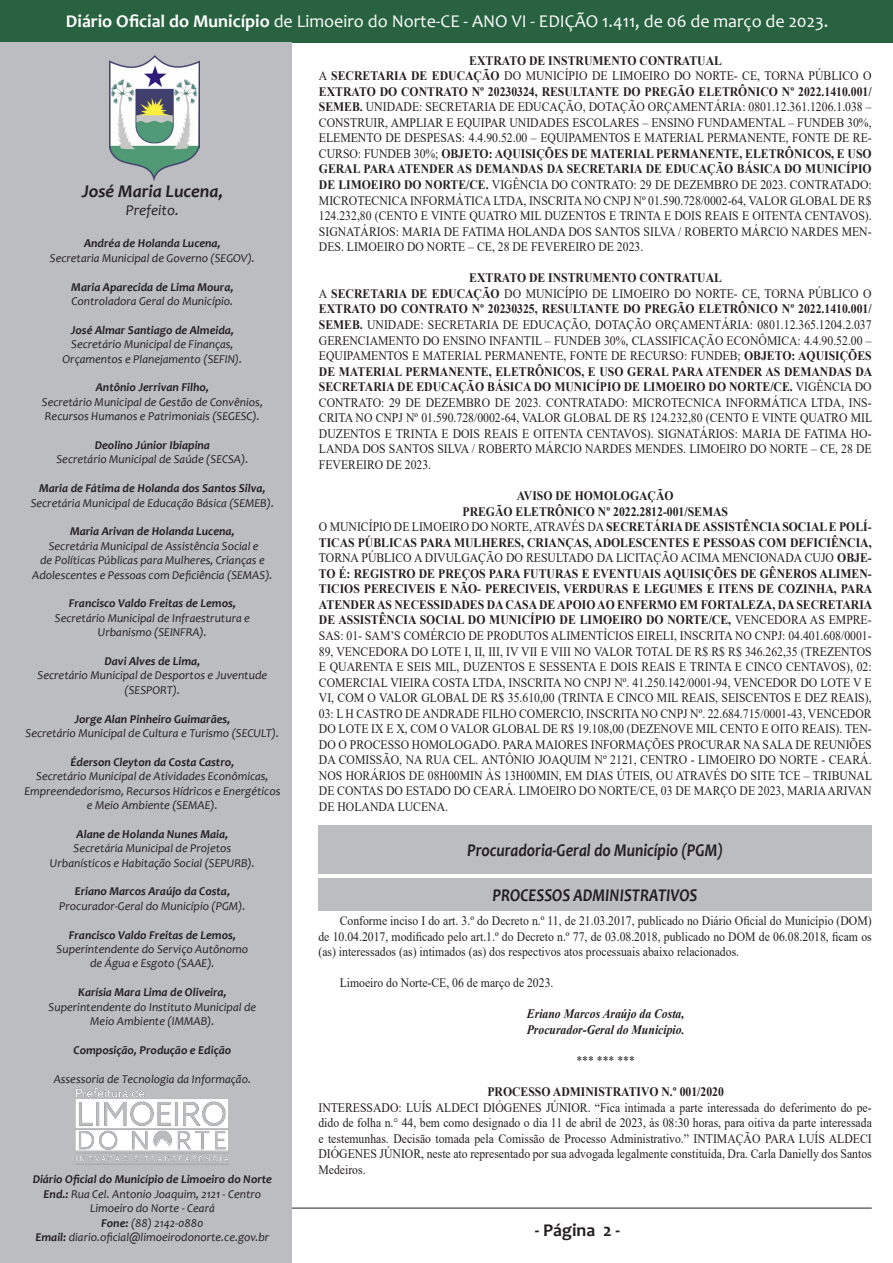
<style>
.page{position:relative;width:893px;height:1263px;background:#fff}
.page>*{position:absolute;margin:0;border:0;box-sizing:border-box;transform-origin:0 0}
.t1{font:18px "Candara";color:#fff}
.t2{font:italic 700 18px "Candara";color:#231f20;scale:.87 1}
.t3{font:italic 700 18px "Candara";color:#231f20}
.t4{font:700 18px "Candara";color:#231f20}
.t5{font:italic 15px "Candara";color:#231f20}
.t6{font:12.9px/15.6px "Times New Roman";color:#231f20;text-align:justify;scale:.9 1}
.t7{font:700 12.9px "Times New Roman";color:#231f20;scale:.9 1}
.t8{font:italic 700 12.9px "Times New Roman";color:#231f20;scale:.9 1}
.t9{font:italic 12px/14.4px "Candara";color:#231f20;text-align:center}
.t10{font:italic 700 12px "Candara";color:#231f20}
.s1{font-weight:700}
</style>
<div class="page">
<div style="left:1px;top:0;width:892px;height:42px;background:#286240"></div>
<hr style="left:21px;top:1208px;width:851px;height:1px;background:#231f20">
<div style="left:0;top:42px;width:291px;height:1221px;background:#bcbdc0"></div>
<img style="left:109px;top:55px;width:90px;height:125px">
<img style="left:75px;top:1088px;width:154px;height:77px">
<div style="left:318px;top:878px;width:554px;height:33px;background:#bcbdc0"></div>
<div style="left:318px;top:825px;width:554px;height:49px;background:#bcbdc0"></div>
<h1 class="t1" style="left:66px;top:10px;width:764px"><span class="s1">Diário Oficial do Município</span> de Limoeiro do Norte-CE - ANO VI - EDIÇÃO 1.411, de 06 de março de 2023.</h1>
<p class="t3" style="left:82px;top:180px;width:143px">José Maria Lucena,</p>
<p class="t5" style="left:126px;top:201px;width:55px">Prefeito.</p>
<p class="t10" style="left:84px;top:236px;width:138px">Andréa de Holanda Lucena,</p>
<p class="t9" style="left:50px;top:251px;width:207px">Secretaria Municipal de Governo (SEGOV).</p>
<p class="t10" style="left:71px;top:279px;width:164px">Maria Aparecida de Lima Moura,</p>
<p class="t9" style="left:72px;top:294px;width:163px">Controladora Geral do Município.</p>
<p class="t10" style="left:71px;top:322px;width:165px">José Almar Santiago de Almeida,</p>
<p class="t9" style="left:71px;top:337px;width:164px">Secretário Municipal de Finanças,</p>
<p class="t9" style="left:63px;top:351px;width:181px">Orçamentos e Planejamento (SEFIN).</p>
<p class="t10" style="left:96px;top:380px;width:115px">Antônio Jerrivan Filho,</p>
<p class="t9" style="left:42px;top:395px;width:223px">Secretário Municipal de Gestão de Convênios,</p>
<p class="t9" style="left:45px;top:409px;width:216px">Recursos Humanos e Patrimoniais (SEGESC).</p>
<p class="t10" style="left:95px;top:438px;width:117px">Deolino Júnior Ibiapina</p>
<p class="t9" style="left:56px;top:452px;width:193px">Secretário Municipal de Saúde (SECSA).</p>
<p class="t10" style="left:39px;top:481px;width:228px">Maria de Fátima de Holanda dos Santos Silva,</p>
<p class="t9" style="left:31px;top:495px;width:245px">Secretária Municipal de Educação Básica (SEMEB).</p>
<p class="t10" style="left:70px;top:524px;width:166px">Maria Arivan de Holanda Lucena,</p>
<p class="t9" style="left:49px;top:539px;width:211px">Secretária Municipal de Assistência Social e</p>
<p class="t9" style="left:40px;top:553px;width:226px">de Políticas Públicas para Mulheres, Crianças e</p>
<p class="t9" style="left:32px;top:567px;width:242px">Adolescentes e Pessoas com Deficiência (SEMAS).</p>
<p class="t10" style="left:69px;top:596px;width:169px">Francisco Valdo Freitas de Lemos,</p>
<p class="t9" style="left:55px;top:611px;width:197px">Secretário Municipal de Infraestrutura e</p>
<p class="t9" style="left:98px;top:625px;width:110px">Urbanismo (SEINFRA).</p>
<p class="t10" style="left:105px;top:654px;width:97px">Davi Alves de Lima,</p>
<p class="t9" style="left:38px;top:668px;width:231px">Secretário Municipal de Desportos e Juventude (SESPORT).</p>
<p class="t10" style="left:74px;top:711px;width:157px">Jorge Alan Pinheiro Guimarães,</p>
<p class="t9" style="left:26px;top:726px;width:255px">Secretário Municipal de Cultura e Turismo (SECULT).</p>
<p class="t10" style="left:70px;top:754px;width:165px">Éderson Cleyton da Costa Castro,</p>
<p class="t9" style="left:24px;top:769px;width:257px">Secretário Municipal de Atividades Econômicas,<br>Empreendedorismo, Recursos Hídricos e Energéticos e Meio Ambiente (SEMAE).</p>
<p class="t10" style="left:77px;top:826px;width:153px">Alane de Holanda Nunes Maia,</p>
<p class="t9" style="left:74px;top:841px;width:159px">Secretária Municipal de Projetos</p>
<p class="t9" style="left:50px;top:855px;width:206px">Urbanísticos e Habitação Social (SEPURB).</p>
<p class="t10" style="left:75px;top:884px;width:157px">Eriano Marcos Araújo da Costa,</p>
<p class="t9" style="left:59px;top:899px;width:188px">Procurador-Geral do Município (PGM).</p>
<p class="t10" style="left:69px;top:927px;width:169px">Francisco Valdo Freitas de Lemos,</p>
<p class="t9" style="left:57px;top:942px;width:193px">Superintendente do Serviço Autônomo de Água e Esgoto (SAAE).</p>
<p class="t10" style="left:78px;top:985px;width:150px">Karísia Mara Lima de Oliveira,</p>
<p class="t9" style="left:49px;top:999px;width:209px">Superintendente do Instituto Municipal de<br>Meio Ambiente (IMMAB).</p>
<p class="t10" style="left:74px;top:1042px;width:159px">Composição, Produção e Edição</p>
<p class="t9" style="left:54px;top:1071px;width:199px">Assessoria de Tecnologia da Informação.</p>
<p class="t10" style="left:33px;top:1172px;width:241px">Diário Oficial do Município de Limoeiro do Norte</p>
<p class="t9" style="left:44px;top:1187px;width:219px"><span class="s1">End.:</span> Rua Cel. Antonio Joaquim, 2121 - Centro</p>
<p class="t9" style="left:90px;top:1201px;width:126px">Limoeiro do Norte - Ceará</p>
<p class="t9" style="left:101px;top:1215px;width:104px"><span class="s1">Fone:</span> (88) 2142-0880</p>
<p class="t9" style="left:35px;top:1230px;width:235px"><span class="s1">Email:</span> diario.oficial@limoeirodonorte.ce.gov.br</p>
<p class="t7" style="left:469px;top:51px;width:282px">EXTRATO DE INSTRUMENTO CONTRATUAL</p>
<p class="t6" style="left:319px;top:68px;width:616px">A <span class="s1">SECRETARIA DE EDUCAÇÃO</span> DO MUNICÍPIO DE LIMOEIRO DO NORTE- CE, TORNA PÚBLICO O <span class="s1">EXTRATO DO CONTRATO Nº 20230324, RESULTANTE DO PREGÃO ELETRÔNICO Nº 2022.1410.001/ SEMEB.</span> UNIDADE: SECRETARIA DE EDUCAÇÃO, DOTAÇÃO ORÇAMENTÁRIA: 0801.12.361.1206.1.038 – CONSTRUIR, AMPLIAR E EQUIPAR UNIDADES ESCOLARES – ENSINO FUNDAMENTAL – FUNDEB 30%, ELEMENTO DE DESPESAS: 4.4.90.52.00 – EQUIPAMENTOS E MATERIAL PERMANENTE, FONTE DE RE-CURSO: FUNDEB 30%; <span class="s1">OBJETO: AQUISIÇÕES DE MATERIAL PERMANENTE, ELETRÔNICOS, E USO GERAL PARA ATENDER AS DEMANDAS DA SECRETARIA DE EDUCAÇÃO BÁSICA DO MUNICÍPIO DE LIMOEIRO DO NORTE/CE.</span> VIGÊNCIA DO CONTRATO: 29 DE DEZEMBRO DE 2023. CONTRATADO:<br>MICROTECNICA INFORMÁTICA LTDA, INSCRITA NO CNPJ Nº 01.590.728/0002-64, VALOR GLOBAL DE R$ 124.232,80 (CENTO E VINTE QUATRO MIL DUZENTOS E TRINTA E DOIS REAIS E OITENTA CENTAVOS).<br>SIGNATÁRIOS: MARIA DE FATIMA HOLANDA DOS SANTOS SILVA / ROBERTO MÁRCIO NARDES MEN-DES. LIMOEIRO DO NORTE – CE, 28 DE FEVEREIRO DE 2023.</p>
<p class="t7" style="left:469px;top:269px;width:282px">EXTRATO DE INSTRUMENTO CONTRATUAL</p>
<p class="t6" style="left:319px;top:285px;width:616px">A <span class="s1">SECRETARIA DE EDUCAÇÃO</span> DO MUNICÍPIO DE LIMOEIRO DO NORTE- CE, TORNA PÚBLICO O <span class="s1">EXTRATO DO CONTRATO Nº 20230325, RESULTANTE DO PREGÃO ELETRÔNICO Nº 2022.1410.001/ SEMEB.</span> UNIDADE: SECRETARIA DE EDUCAÇÃO, DOTAÇÃO ORÇAMENTÁRIA: 0801.12.365.1204.2.037<br>GERENCIAMENTO DO ENSINO INFANTIL – FUNDEB 30%, CLASSIFICAÇÃO ECONÔMICA: 4.4.90.52.00 – EQUIPAMENTOS E MATERIAL PERMANENTE, FONTE DE RECURSO: FUNDEB; <span class="s1">OBJETO: AQUISIÇÕES DE MATERIAL PERMANENTE, ELETRÔNICOS, E USO GERAL PARA ATENDER AS DEMANDAS DA SECRETARIA DE EDUCAÇÃO BÁSICA DO MUNICÍPIO DE LIMOEIRO DO NORTE/CE.</span> VIGÊNCIA DO CONTRATO: 29 DE DEZEMBRO DE 2023. CONTRATADO: MICROTECNICA INFORMÁTICA LTDA, INS-CRITA NO CNPJ Nº 01.590.728/0002-64, VALOR GLOBAL DE R$ 124.232,80 (CENTO E VINTE QUATRO MIL DUZENTOS E TRINTA E DOIS REAIS E OITENTA CENTAVOS). SIGNATÁRIOS: MARIA DE FATIMA HO-LANDA DOS SANTOS SILVA / ROBERTO MÁRCIO NARDES MENDES. LIMOEIRO DO NORTE – CE, 28 DE FEVEREIRO DE 2023.</p>
<p class="t7" style="left:517px;top:486px;width:176px">AVISO DE HOMOLOGAÇÃO</p>
<p class="t7" style="left:462px;top:502px;width:297px">PREGÃO ELETRÔNICO Nº 2022.2812-001/SEMAS</p>
<p class="t6" style="left:319px;top:519px;width:616px">O MUNICÍPIO DE LIMOEIRO DO NORTE, ATRAVÉS DA <span class="s1">SECRETÁRIA DE ASSISTÊNCIA SOCIAL E POLÍ-TICAS PÚBLICAS PARA MULHERES, CRIANÇAS, ADOLESCENTES E PESSOAS COM DEFICIÊNCIA, </span>TORNA PÚBLICO A DIVULGAÇÃO DO RESULTADO DA LICITAÇÃO ACIMA MENCIONADA CUJO <span class="s1">OBJE-TO É: REGISTRO DE PREÇOS PARA FUTURAS E EVENTUAIS AQUISIÇÕES DE GÊNEROS ALIMEN-TICIOS PERECIVEIS E NÃO- PERECIVEIS, VERDURAS E LEGUMES E ITENS DE COZINHA, PARA ATENDER AS NECESSIDADES DA CASA DE APOIO AO ENFERMO EM FORTALEZA, DA SECRETARIA DE ASSISTÊNCIA SOCIAL DO MUNICÍPIO DE LIMOEIRO DO NORTE/CE,</span> VENCEDORA AS EMPRE-SAS: 01- SAM’S COMÉRCIO DE PRODUTOS ALIMENTÍCIOS EIRELI, INSCRITA NO CNPJ: 04.401.608/0001- 89, VENCEDORA DO LOTE I, II, III, IV VII E VIII NO VALOR TOTAL DE R$ R$ R$ 346.262,35 (TREZENTOS E QUARENTA E SEIS MIL, DUZENTOS E SESSENTA E DOIS REAIS E TRINTA E CINCO CENTAVOS), 02:<br>COMERCIAL VIEIRA COSTA LTDA, INSCRITA NO CNPJ Nº. 41.250.142/0001-94, VENCEDOR DO LOTE V E VI, COM O VALOR GLOBAL DE R$ 35.610,00 (TRINTA E CINCO MIL REAIS, SEISCENTOS E DEZ REAIS), 03: L H CASTRO DE ANDRADE FILHO COMERCIO, INSCRITA NO CNPJ Nº. 22.684.715/0001-43, VENCEDOR DO LOTE IX E X, COM O VALOR GLOBAL DE R$ 19.108,00 (DEZENOVE MIL CENTO E OITO REAIS). TEN-DO O PROCESSO HOMOLOGADO. PARA MAIORES INFORMAÇÕES PROCURAR NA SALA DE REUNIÕES DA COMISSÃO, NA RUA CEL. ANTÔNIO JOAQUIM Nº 2121, CENTRO - LIMOEIRO DO NORTE - CEARÁ.<br>NOS HORÁRIOS DE 08H00MIN ÀS 13H00MIN, EM DIAS ÚTEIS, OU ATRAVÉS DO SITE TCE – TRIBUNAL DE CONTAS DO ESTADO DO CEARÁ. LIMOEIRO DO NORTE/CE, 03 DE MARÇO DE 2023, MARIA ARIVAN DE HOLANDA LUCENA.</p>
<p class="t2" style="left:467px;top:839px;width:296px">Procuradoria-Geral do Município (PGM)</p>
<p class="t2" style="left:493px;top:884px;width:237px">PROCESSOS ADMINISTRATIVOS</p>
<p class="t6" style="left:318px;top:912px;width:616px;text-indent:21px">Conforme inciso I do art. 3.º do Decreto n.º 11, de 21.03.2017, publicado no Diário Oficial do Município (DOM) de 10.04.2017, modificado pelo art.1.º do Decreto n.º 77, de 03.08.2018, publicado no DOM de 06.08.2018, ficam os (as) interessados (as) intimados (as) dos respectivos atos processuais abaixo relacionados.</p>
<p class="t6" style="left:340px;top:975px;width:239px">Limoeiro do Norte-CE, 06 de março de 2023.</p>
<p class="t8" style="left:527px;top:1005px;width:176px">Eriano Marcos Araújo da Costa,</p>
<p class="t8" style="left:527px;top:1020px;width:177px">Procurador-Geral do Município.</p>
<p class="t6" style="left:576px;top:1052px;width:67px">*** *** ***</p>
<p class="t7" style="left:487px;top:1082px;width:264px">PROCESSO ADMINISTRATIVO N.º 001/2020</p>
<p class="t6" style="left:318px;top:1099px;width:616px">INTERESSADO: LUÍS ALDECI DIÓGENES JÚNIOR. “Fica intimada a parte interessada do deferimento do pe&shy;dido de folha n.° 44, bem como designado o dia 11 de abril de 2023, às 08:30 horas, para oitiva da parte interessada e testemunhas. Decisão tomada pela Comissão de Processo Administrativo.” INTIMAÇÃO PARA LUÍS ALDECI DIÓGENES JÚNIOR, neste ato representado por sua advogada legalmente constituída, Dra. Carla Danielly dos Santos Medeiros.</p>
<h1 class="t4" style="left:535px;top:1219px;width:87px">- Página 2 -</h1>
</div>
